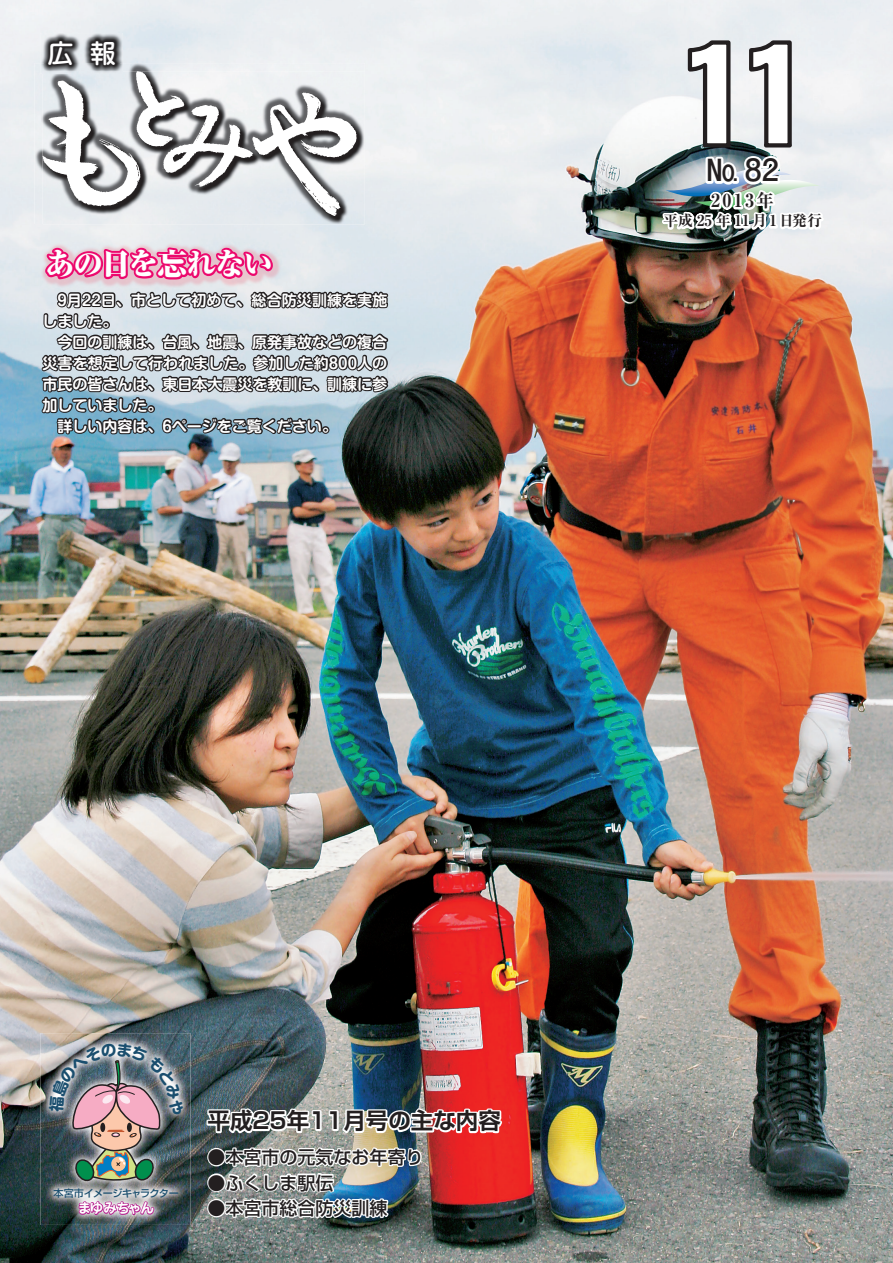
<style>
.page{position:relative;width:893px;height:1263px;background:#fff}
.page>*{position:absolute;margin:0;border:0;box-sizing:border-box;transform-origin:0 0}
.t1{font:700 30.45px "Futo Go B101 Pr 6 N";color:#231f20}
.t2{font:800 expanded 30px "Ryumin Pr 6 N";letter-spacing:-.05em;color:#fff}
.t3{font:500 25.65px "Shin M Go Pro";color:#fff}
.t4{font:700 22.5px "Shin Go Pr 6 N De";color:#231f20}
.t5{font:500 18px "Shin Go Pr 6 N";color:#231f20}
.t6{font:700 expanded 18px "Ryumin Pr 6 N";letter-spacing:.125em;color:#231f20}
.t7{font:700 15px/21px "Shin M Go Pro De";color:#fff}
.t8{font:700 expanded 15px "Ryumin Pr 6 N";color:#231f20}
.t9{font:700 13.5px "Jun 501 Pro";letter-spacing:-.08em;color:#fff}
.t10{font:500 10.2px "Shin Go Pr 6 N";letter-spacing:-.05em;color:#1a4e6e}
</style>
<div class="page">
<img style="left:0;top:0;width:893px;height:1263px">
<svg style="left:657px;top:38px;width:169px;height:195px"></svg>
<img style="left:35px;top:63px;width:330px;height:161px">
<svg style="left:43px;top:71px;width:314px;height:55px;fill:#eef0f2"></svg>
<img style="left:40px;top:33px;width:83px;height:40px">
<img style="left:43px;top:71px;width:80px;height:2px">
<img style="left:44px;top:37px;width:75px;height:33px">
<svg style="left:40px;top:126px;width:351px;height:311px;background:#aba6b0"></svg>
<img style="left:205px;top:1106px;width:302px;height:118px">
<img style="left:40px;top:1033px;width:150px;height:192px">
<img style="left:44px;top:1039px;width:143px;height:180px">
<img style="left:49px;top:1042px;width:134px;height:176px">
<h3 class="t3" style="left:48px;top:32px;width:70px">広 報</h3>
<h2 class="t2" style="left:45px;top:240px;width:230px">あの日を忘れない</h2>
<p class="t7" style="left:43px;top:288px;width:346px">　9月22日、市として初めて、総合防災訓練を実施しました。<br>　今回の訓練は、台風、地震、原発事故などの複合災害を想定して行われました。参加した約800人の市民の皆さんは、東日本大震災を教訓に、訓練に参加していました。<br>　詳しい内容は、6ページをご覧ください。</p>
<h1 class="t1" style="left:707px;top:146px;width:74px">No82</h1>
<p class="t6" style="left:711px;top:186px;width:64px">2013年</p>
<p class="t8" style="left:663px;top:209px;width:160px">平成 25 年 11 月 1 日発行</p>
<p class="t10" style="left:54px;top:1184px;width:127px">本宮市イメージキャラクター</p>
<p class="t9" style="left:78px;top:1197px;width:77px">まゆみちゃん</p>
<h3 class="t4" style="left:207px;top:1102px;width:295px">平成25年11月号の主な内容</h3>
<p class="t5" style="left:207px;top:1142px;width:217px">●本宮市の元気なお年寄り</p>
<p class="t5" style="left:207px;top:1168px;width:127px">●ふくしま駅伝</p>
<p class="t5" style="left:207px;top:1193px;width:181px">●本宮市総合防災訓練</p>
</div>
